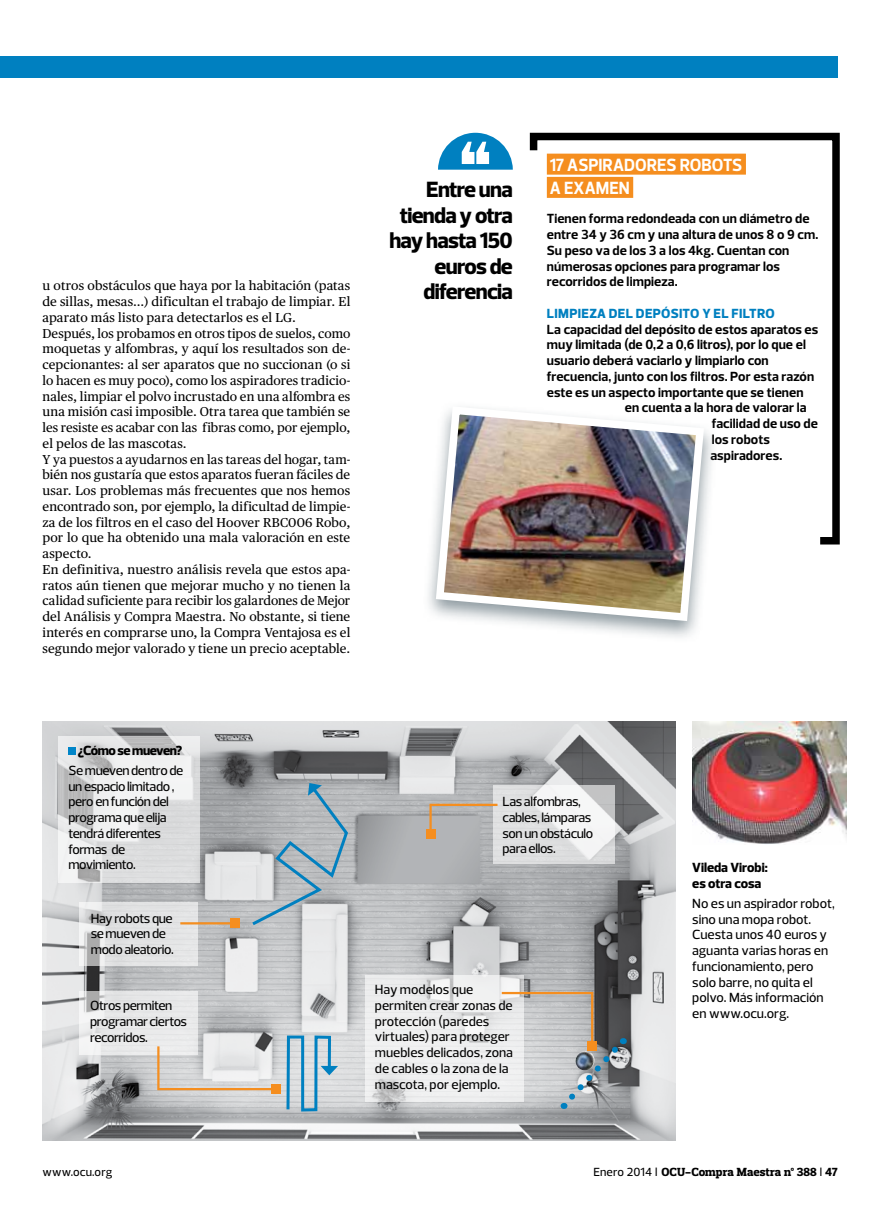
<style>
.page{position:relative;width:893px;height:1212px;background:#fff}
.page>*{position:absolute;margin:0;border:0;box-sizing:border-box;transform-origin:0 0}
.t1{font:800 22.5px/25.5px "Prelo";letter-spacing:-.03em;color:#000;text-align:right}
.t2{font:700 18px/23.2px "Prelo";color:#fff;scale:.94 1}
.t3{font:500 13.5px/15.8px "Prelo";letter-spacing:-.015em;color:#000}
.t4{font:700 13.5px/15.8px "Prelo";letter-spacing:.005em;color:#000}
.t5{font:500 13.5px/15.8px "Prelo";letter-spacing:-.035em;color:#000}
.t6{font:800 13.5px/15.8px "Prelo";letter-spacing:-.01em;color:#000}
.t7{font:800 13.5px "Prelo";letter-spacing:.015em;color:#0080c0}
.t8{font:12.9px/15.8px "Publico Text";letter-spacing:.01em;color:#000}
.t9{font:800 12px "Prelo Slab";color:#000}
.t10{font:500 12px "Prelo";letter-spacing:.01em;color:#000}
.s1{font-family:"Prelo";font-weight:500}
.s2{font-family:"Prelo"}
</style>
<div class="page">
<div style="left:0;top:57px;width:838px;height:21px;background:#0080c0"></div>
<img style="left:43px;top:721px;width:632px;height:420px">
<svg style="left:438px;top:133px;width:75px;height:37px"></svg>
<svg style="left:529px;top:132px;width:311px;height:413px"></svg>
<div style="left:547px;top:154px;width:199px;height:21px;background:#f58e1f"></div>
<div style="left:547px;top:177px;width:86px;height:21px;background:#f58e1f"></div>
<svg style="left:428px;top:402px;width:290px;height:235px"></svg>
<img style="left:432px;top:402px;width:276px;height:223px">
<svg style="left:285px;top:1034px;width:53px;height:79px;background:#a7c5d4"></svg>
<svg style="left:249px;top:783px;width:101px;height:145px;background:#aeb8be"></svg>
<svg style="left:58px;top:736px;width:141px;height:146px"></svg>
<svg style="left:493px;top:785px;width:122px;height:79px;fill:#e0e1e2"></svg>
<svg style="left:365px;top:975px;width:159px;height:126px;fill:#eeefef"></svg>
<svg style="left:80px;top:902px;width:118px;height:63px;background:#dddedf"></svg>
<svg style="left:80px;top:991px;width:118px;height:63px;background:#e5e6e7"></svg>
<div style="left:68px;top:747px;width:8px;height:8px;background:#0085c8"></div>
<hr style="left:180px;top:922px;width:55px;height:2px;background:#f58e1f">
<div style="left:231px;top:919px;width:9px;height:9px;background:#f58e1f"></div>
<svg style="left:156px;top:1044px;width:122px;height:47px;background:#ded8d2"></svg>
<div style="left:272px;top:1084px;width:9px;height:9px;background:#f58e1f"></div>
<svg style="left:499px;top:991px;width:128px;height:118px;background:#b1b2b2"></svg>
<div style="left:588px;top:1041px;width:9px;height:9px;background:#f58e1f"></div>
<svg style="left:428px;top:802px;width:72px;height:34px;background:#bbb3ac"></svg>
<div style="left:426px;top:829px;width:9px;height:9px;background:#f58e1f"></div>
<img style="left:692px;top:721px;width:154px;height:123px">
<p class="t8" style="left:43px;top:278px;width:309px">u otros obstáculos que haya por la habitación (patas de sillas, mesas...) dificultan el trabajo de limpiar. El aparato más listo para detectarlos es el LG.<br>Después, los probamos en otros tipos de suelos, como moquetas y alfombras, y aquí los resultados son de&shy;cepcionantes: al ser aparatos que no succionan (o si lo hacen es muy poco), como los aspiradores tradicio&shy;nales, limpiar el polvo incrustado en una alfombra es una misión casi imposible. Otra tarea que también se les resiste es acabar con las fibras como, por ejemplo, el pelos de las mascotas.<br>Y ya puestos a ayudarnos en las tareas del hogar, tam&shy;bién nos gustaría que estos aparatos fueran fáciles de usar. Los problemas más frecuentes que nos hemos encontrado son, por ejemplo, la dificultad de limpie&shy;za de los filtros en el caso del Hoover RBC006 Robo, por lo que ha obtenido una mala valoración en este aspecto.<br>En definitiva, nuestro análisis revela que estos apa&shy;ratos aún tienen que mejorar mucho y no tienen la calidad suficiente para recibir los galardones de Mejor del Análisis y Compra Maestra. No obstante, si tiene interés en comprarse uno, la Compra Ventajosa es el segundo mejor valorado y tiene un precio aceptable.</p>
<h1 class="t1" style="left:389px;top:177px;width:125px">Entre una tienda y otra hay hasta 150 euros de diferencia</h1>
<h2 class="t2" style="left:550px;top:153px;width:204px">17 aspiradores robots a exam en</h2>
<p class="t4" style="left:547px;top:211px;width:273px">Tienen forma redondeada con un diámetro de entre 34 y 36 cm y una altura de unos 8 o 9 cm.<br>Su peso va de los 3 a los 4kg. Cuentan con númerosas opciones para programar los recorridos de limpieza.</p>
<p class="t7" style="left:547px;top:305px;width:229px">limpieza del depósito y el filtro</p>
<p class="t4" style="left:547px;top:321px;width:273px">La capacidad del depósito de estos aparatos es</p>
<p class="t4" style="left:547px;top:337px;width:261px">muy limitada (de 0,2 a 0,6 litros), por lo que el</p>
<p class="t4" style="left:547px;top:353px;width:223px">usuario deberá vaciarlo y limpiarlo con</p>
<p class="t4" style="left:547px;top:369px;width:269px">frecuencia, junto con los filtros. Por esta razón</p>
<p class="t4" style="left:547px;top:384px;width:258px">este es un aspecto importante que se tienen</p>
<p class="t4" style="left:625px;top:400px;width:183px">en cuenta a la hora de valorar la</p>
<p class="t4" style="left:712px;top:416px;width:108px">facilidad de uso de</p>
<p class="t4" style="left:712px;top:432px;width:60px">los robots</p>
<p class="t4" style="left:710px;top:447px;width:73px">aspiradores.</p>
<p class="t6" style="left:78px;top:742px;width:106px">¿Cómo se mueven?</p>
<p class="t3" style="left:68px;top:762px;width:116px">Se mueven dentro de un espacio limitado , pero en función del programa que elija tendrá diferentes formas de movimiento.</p>
<p class="t5" style="left:91px;top:910px;width:85px">Hay robots que se mueven de modo aleatorio.</p>
<p class="t5" style="left:90px;top:998px;width:98px">Otros permiten programar ciertos recorridos.</p>
<p class="t3" style="left:503px;top:794px;width:92px">Las alfombras, cables, lámparas son un obstáculo para ellos.</p>
<p class="t3" style="left:375px;top:982px;width:140px">Hay modelos que permiten crear zonas de protección (paredes virtuales) para proteger muebles delicados, zona de cables o la zona de la mascota, por ejemplo.</p>
<p class="t6" style="left:692px;top:860px;width:77px">Vileda Virobi: es otra cosa</p>
<p class="t3" style="left:692px;top:895px;width:144px">No es un aspirador robot, sino una mopa robot.<br>Cuesta unos 40 euros y aguanta varias horas en funcionamiento, pero solo barre, no quita el polvo. Más información en www.ocu.org.</p>
<p class="t10" style="left:43px;top:1164px;width:71px">www.ocu.org</p>
<p class="t9" style="left:593px;top:1164px;width:246px"><span class="s1">Enero 2014 l</span> OCU-Compra Maestra nº 388 <span class="s1">l</span> <span class="s2">47</span></p>
</div>
